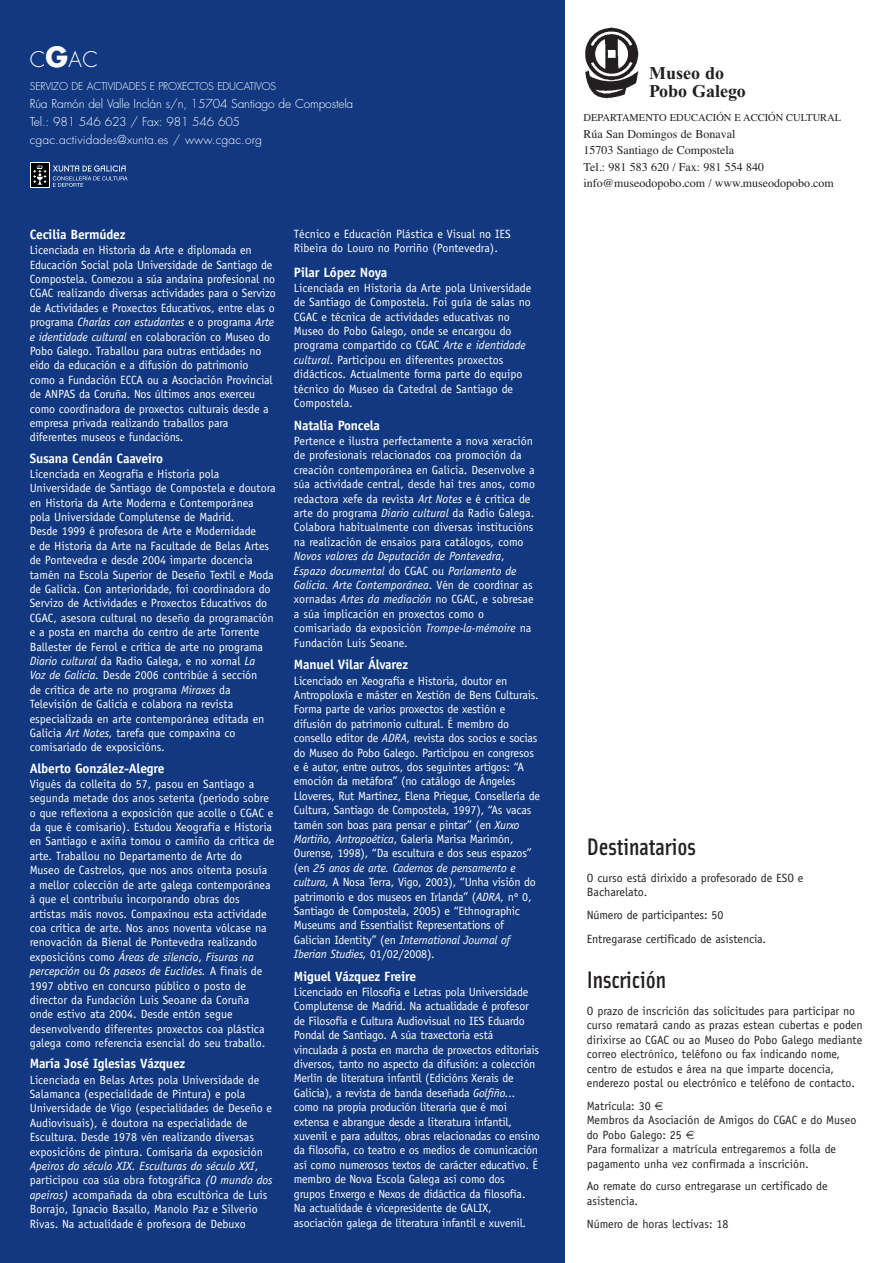
<style>
.page{position:relative;width:893px;height:1263px;background:#fff}
.page>*{position:absolute;margin:0;border:0;box-sizing:border-box;transform-origin:0 0}
.t1{font:500 24px "Solex";letter-spacing:-.005em;color:#231f20}
.t2{font:300 21px "Futura";color:#fff}
.t3{font:700 18px/18px "Times New Roman";color:#231f20}
.t4{font:700 13.5px "Officina Sans";letter-spacing:-.015em;color:#fff}
.t5{font:12px/14.4px "Officina Sans";letter-spacing:-.01em;color:#fff}
.t6{font:12px/14.4px "Officina Sans";color:#231f20}
.t7{font:300 12px/18px "Futura";letter-spacing:-.015em;color:#fff}
.t8{font:12px/16.5px "Times";color:#231f20}
.t9{font:300 10.5px "Futura";letter-spacing:-.015em;color:#fff}
.t10{font:10.5px "Times";color:#231f20}
.s1{font-weight:700;font-size:27px}
.s2{font-style:italic}
</style>
<div class="page">
<div style="left:0;top:0;width:565px;height:1263px;background:#113880"></div>
<div style="left:30px;top:163px;width:19px;height:25px;background:#fff"></div>
<div style="left:31px;top:163px;width:18px;height:24px;background:#000001"></div>
<svg style="left:33px;top:165px;width:13px;height:20px"></svg>
<svg style="left:53px;top:165px;width:75px;height:22px"></svg>
<img style="left:585px;top:27px;width:54px;height:72px">
<h2 class="t2" style="left:30px;top:50px;width:70px">C<span class="s1">G</span>AC</h2>
<p class="t9" style="left:30px;top:81px;width:248px">SERVIZO DE ACTIVIDADES E PROXECTOS EDUCATIVOS</p>
<p class="t7" style="left:30px;top:95px;width:325px">Rúa Ramón del Valle Inclán s/n, 15704 Santiago de Compostela<br>Tel.: 981 546 623 / Fax: 981 546 605 cgac.actividades@xunta.es / www.cgac.org</p>
<p class="t4" style="left:30px;top:229px;width:97px">Cecilia Bermúdez</p>
<p class="t5" style="left:30px;top:244px;width:248px">Licenciada en Historia da Arte e diplomada en Educación Social pola Universidade de Santiago de Compostela. Comezou a súa andaina profesional no CGAC realizando diversas actividades para o Servizo de Actividades e Proxectos Educativos, entre elas o programa <span class="s2">Charlas con estudantes</span> e o programa <span class="s2">Arte e identidade cultural</span> en colaboración co Museo do Pobo Galego. Traballou para outras entidades no eido da educación e a difusión do patrimonio como a Fundación ECCA ou a Asociación Provincial de ANPAS da Coruña. Nos últimos anos exerceu como coordinadora de proxectos culturais desde a empresa privada realizando traballos para diferentes museos e fundacións.</p>
<p class="t4" style="left:30px;top:453px;width:135px">Susana Cendán Caaveiro</p>
<p class="t5" style="left:30px;top:467px;width:248px">Licenciada en Xeografía e Historia pola Universidade de Santiago de Compostela e doutora en Historia da Arte Moderna e Contemporánea pola Universidade Complutense de Madrid.<br>Desde 1999 é profesora de Arte e Modernidade<br>e de Historia da Arte na Facultade de Belas Artes de Pontevedra e desde 2004 imparte docencia tamén na Escola Superior de Deseño Textil e Moda de Galicia. Con anterioridade, foi coordinadora do Servizo de Actividades e Proxectos Educativos do CGAC, asesora cultural no deseño da programación e a posta en marcha do centro de arte Torrente Ballester de Ferrol e crítica de arte no programa <span class="s2">Diario cultural</span> da Radio Galega, e no xornal <span class="s2">La<br>Voz de Galicia.</span> Desde 2006 contribúe á sección<br>de crítica de arte no programa <span class="s2">Miraxes</span> da Televisión de Galicia e colabora na revista especializada en arte contemporánea editada en Galicia <span class="s2">Art Notes,</span> tarefa que compaxina co comisariado de exposicións.</p>
<p class="t4" style="left:30px;top:763px;width:136px">Alberto González-Alegre</p>
<p class="t5" style="left:30px;top:777px;width:246px">Vigués da colleita do 57, pasou en Santiago a segunda metade dos anos setenta (período sobre o que reflexiona a exposición que acolle o CGAC e da que é comisario). Estudou Xeografía e Historia en Santiago e axiña tomou o camiño da crítica de arte. Traballou no Departamento de Arte do Museo de Castrelos, que nos anos oitenta posuía a mellor colección de arte galega contemporánea á que el contribuíu incorporando obras dos artistas máis novos. Compaxinou esta actividade coa crítica de arte. Nos anos noventa vólcase na renovación da Bienal de Pontevedra realizando exposicións como <span class="s2">Áreas de silencio</span>, <span class="s2">Fisuras na percepción</span> ou <span class="s2">Os paseos de Euclides.</span> A finais de 1997 obtivo en concurso público o posto de director da Fundación Luis Seoane da Coruña onde estivo ata 2004. Desde entón segue desenvolvendo diferentes proxectos coa plástica galega como referencia esencial do seu traballo.</p>
<p class="t4" style="left:30px;top:1059px;width:157px">María José Iglesias Vázquez</p>
<p class="t5" style="left:30px;top:1073px;width:244px">Licenciada en Belas Artes pola Universidade de Salamanca (especialidade de Pintura) e pola Universidade de Vigo (especialidades de Deseño e Audiovisuais), é doutora na especialidade de Escultura. Desde 1978 vén realizando diversas exposicións de pintura. Comisaria da exposición <span class="s2">Apeiros do século XIX. Esculturas do século XXI</span>, participou coa súa obra fotográfica <span class="s2">(O mundo dos apeiros)</span> acompañada da obra escultórica de Luis Borrajo, Ignacio Basallo, Manolo Paz e Silverio Rivas. Na actualidade é profesora de Debuxo</p>
<p class="t5" style="left:294px;top:228px;width:218px">Técnico e Educación Plástica e Visual no IES<br>Ribeira do Louro no Porriño (Pontevedra).</p>
<p class="t4" style="left:294px;top:267px;width:95px">Pilar López Noya</p>
<p class="t5" style="left:294px;top:281px;width:239px">Licenciada en Historia da Arte pola Universidade de Santiago de Compostela. Foi guía de salas no CGAC e técnica de actividades educativas no Museo do Pobo Galego, onde se encargou do programa compartido co CGAC <span class="s2">Arte e identidade cultural</span>. Participou en diferentes proxectos didácticos. Actualmente forma parte do equipo técnico do Museo da Catedral de Santiago de Compostela.</p>
<p class="t4" style="left:294px;top:420px;width:88px">Natalia Poncela</p>
<p class="t5" style="left:294px;top:435px;width:243px">Pertence e ilustra perfectamente a nova xeración de profesionais relacionados coa promoción da creación contemporánea en Galicia. Desenvolve a súa actividade central, desde hai tres anos, como redactora xefe da revista <span class="s2">Art Notes</span> e é crítica de arte do programa <span class="s2">Diario cultural</span> da Radio Galega.<br>Colabora habitualmente con diversas institucións na realización de ensaios para catálogos, como <span class="s2">Novos valores da Deputación de Pontevedra</span>, <span class="s2">Espazo documental</span> do CGAC ou <span class="s2">Parlamento de Galicia. Arte Contemporánea</span>. Vén de coordinar as xornadas <span class="s2">Artes da mediación</span> no CGAC, e sobresae a súa implicación en proxectos como o comisariado da exposición <span class="s2">Trompe-la-mémoire</span> na Fundación Luis Seoane.</p>
<p class="t4" style="left:294px;top:660px;width:116px">Manuel Vilar Álvarez</p>
<p class="t5" style="left:294px;top:674px;width:248px">Licenciado en Xeografía e Historia, doutor en Antropoloxía e máster en Xestión de Bens Culturais.<br>Forma parte de varios proxectos de xestión e difusión do patrimonio cultural. É membro do consello editor de <span class="s2">ADRA</span>, revista dos socios e socias do Museo do Pobo Galego. Participou en congresos e é autor, entre outros, dos seguintes artigos: “A emoción da metáfora” (no catálogo de Ángeles Lloveres, Rut Martínez, Elena Priegue, Consellería de Cultura, Santiago de Compostela, 1997), “As vacas tamén son boas para pensar e pintar” (en <span class="s2">Xurxo Martiño, Antropoética</span>, Galería Marisa Marimón, Ourense, 1998), “Da escultura e dos seus espazos” (en <span class="s2">25 anos de arte. Cadernos de pensamento e cultura,</span> A Nosa Terra, Vigo, 2003), “Unha visión do patrimonio e dos museos en Irlanda” (<span class="s2">ADRA,</span> nº 0, Santiago de Compostela, 2005) e “Ethnographic Museums and Essentialist Representations of Galician Identity” (en <span class="s2">International Journal of Iberian Studies,</span> 01/02/2008).</p>
<p class="t4" style="left:294px;top:971px;width:124px">Miguel Vázquez Freire</p>
<p class="t5" style="left:294px;top:986px;width:247px">Licenciado en Filosofía e Letras pola Universidade Complutense de Madrid. Na actualidade é profesor de Filosofía e Cultura Audiovisual no IES Eduardo Pondal de Santiago. A súa traxectoria está vinculada á posta en marcha de proxectos editoriais diversos, tanto no aspecto da difusión: a colección Merlín de literatura infantil (Edicións Xerais de Galicia), a revista de banda deseñada <span class="s2">Golfiño... </span>como na propia produción literaria que é moi extensa e abrangue desde a literatura infantil, xuvenil e para adultos, obras relacionadas co ensino da filosofía, co teatro e os medios de comunicación así como numerosos textos de carácter educativo. É membro de Nova Escola Galega así como dos<br>grupos Enxergo e Nexos de didáctica da filosofía.<br>Na actualidade é vicepresidente de GALIX, asociación galega de literatura infantil e xuvenil.</p>
<h3 class="t3" style="left:649px;top:66px;width:98px">Museo do<br>Pobo Galego</h3>
<p class="t10" style="left:584px;top:111px;width:259px">DEPARTAMENTO EDUCACIÓN E ACCIÓN CULTURAL</p>
<p class="t8" style="left:584px;top:125px;width:252px">Rúa San Domingos de Bonaval<br>15703 Santiago de Compostela<br>Tel.: 981 583 620 / Fax: 981 554 840 info@museodopobo.com / www.museodopobo.com</p>
<h1 class="t1" style="left:587px;top:832px;width:110px">Destinatarios</h1>
<p class="t6" style="left:587px;top:871px;width:218px">O curso está dirixido a profesorado de ESO e<br>Bacharelato.</p>
<p class="t6" style="left:587px;top:904px;width:181px;line-height:23.5px">Número de participantes: 50<br>Entregarase certificado de asistencia.</p>
<h1 class="t1" style="left:587px;top:965px;width:81px">Inscrición</h1>
<p class="t6" style="left:587px;top:1005px;width:277px">O prazo de inscrición das solicitudes para participar no curso rematará cando as prazas estean cubertas e poden dirixirse ao CGAC ou ao Museo do Pobo Galego mediante correo electrónico, teléfono ou fax indicando nome, centro de estudos e área na que imparte docencia, enderezo postal ou electrónico e teléfono de contacto.</p>
<p class="t6" style="left:587px;top:1099px;width:271px">Matrícula: 30<br>Membros da Asociación de Amigos do CGAC e do Museo do Pobo Galego: 25<br>Para formalizar a matrícula entregaremos a folla de pagamento unha vez confirmada a inscrición.</p>
<p class="t6" style="left:587px;top:1180px;width:242px">Ao remate do curso entregarase un certificado de asistencia.</p>
<p class="t6" style="left:587px;top:1217px;width:143px">Número de horas lectivas: 18</p>
</div>
